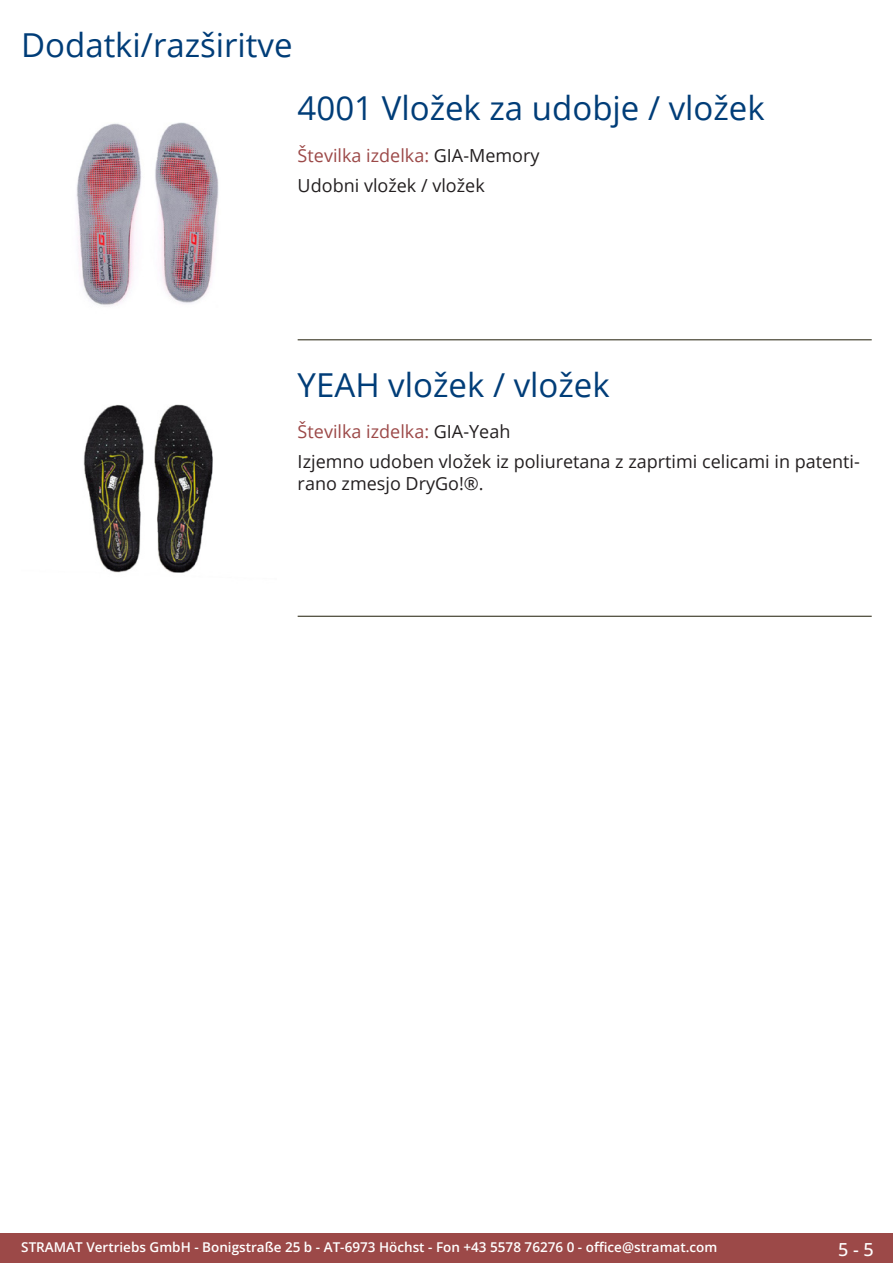
<style>
.page{position:relative;width:893px;height:1263px;background:#fff}
.page>*{position:absolute;margin:0;border:0;box-sizing:border-box;transform-origin:0 0}
.Produkttitel{font:33px "Open Sans";color:#003d78}
.RastTitel{font:33px "Open Sans";color:#003d78}
.Beschreibung_Text{font:18px/21.6px "Open Sans";color:#231f20}
.TechDaten_Überschrif{font:18px "Open Sans";color:#9c4948}
.t1{font:500 18px "Open Sans";color:#fff}
.t2{font:600 13.5px "Open Sans";color:#fff}
.s1{color:#231f20}
</style>
<div class="page">
<div style="left:0;top:1233px;width:893px;height:30px;background:#9c4948"></div>
<hr style="left:298px;top:340px;width:574px;height:1px;background:#201d08">
<hr style="left:298px;top:616px;width:574px;height:1px;background:#201d08">
<img style="left:76px;top:122px;width:143px;height:185px">
<img style="left:83px;top:404px;width:130px;height:169px">
<p class="RastTitel" style="left:21px;top:22px;width:273px">Dodatki/razširitve</p>
<p class="Produkttitel" style="left:298px;top:86px;width:469px">4001 Vložek za udobje / vložek</p>
<p class="TechDaten_Überschrif" style="left:298px;top:143px;width:243px">Številka izdelka: <span class="s1">GIA-Memory</span></p>
<p class="Beschreibung_Text" style="left:298px;top:174px;width:189px">Udobni vložek / vložek</p>
<p class="Produkttitel" style="left:298px;top:362px;width:314px">YEAH vložek / vložek</p>
<p class="TechDaten_Überschrif" style="left:298px;top:420px;width:214px">Številka izdelka: <span class="s1">GIA-Yeah</span></p>
<p class="Beschreibung_Text" style="left:298px;top:450px;width:562px">Izjemno udoben vložek iz poliuretana z zaprtimi celicami in patenti&shy;rano zmesjo DryGo!®.</p>
<p class="t2" style="left:21px;top:1238px;width:698px">STRAMAT Vertriebs GmbH - Bonigstraße 25 b - AT-6973 Höchst - Fon +43 5578 76276 0 - office@stramat.com</p>
<p class="t1" style="left:838px;top:1237px;width:37px">5 - 5</p>
</div>
